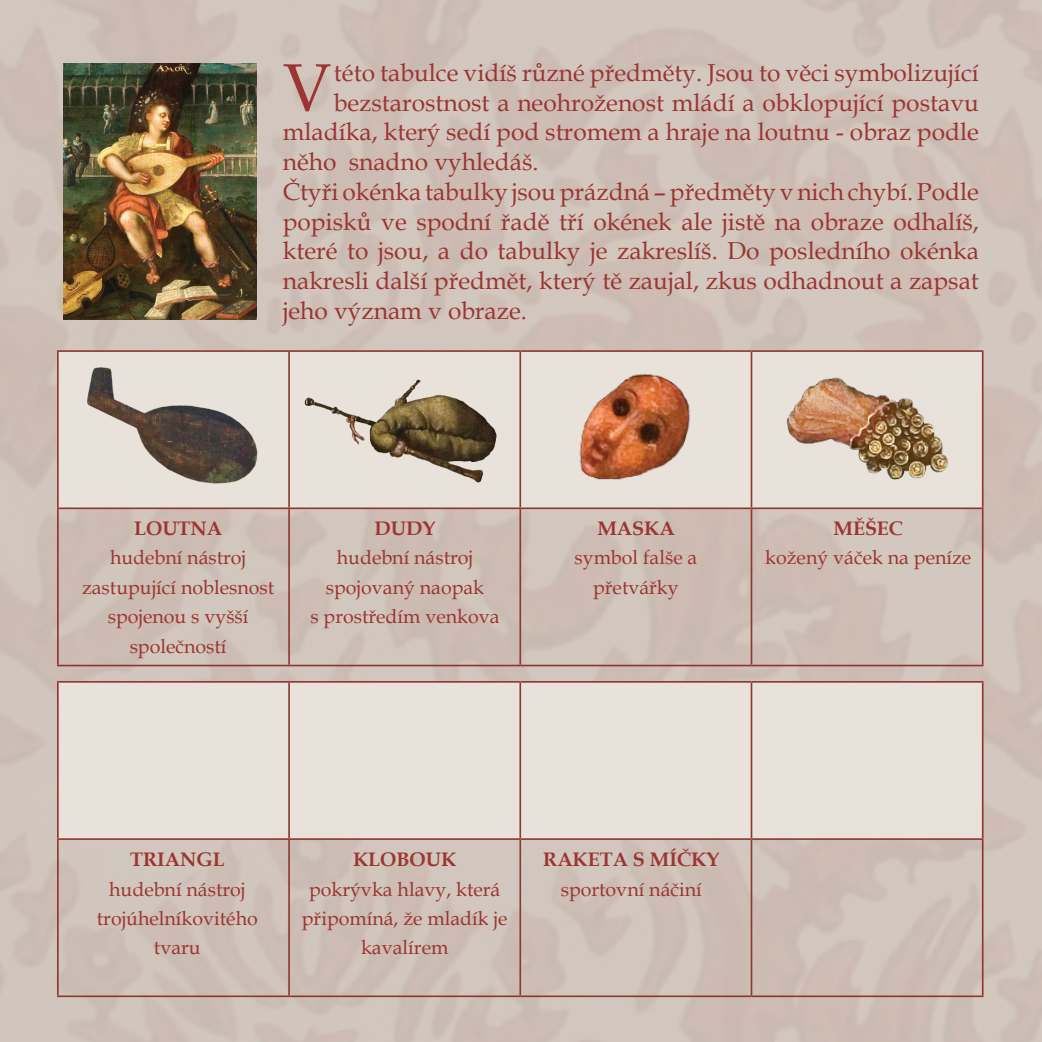
<style>
.page{position:relative;width:1042px;height:1042px;background:#cfbfb7}
.page>*{position:absolute;margin:0;border:0;box-sizing:border-box;transform-origin:0 0}
.t1{font:67.02px "Book Antiqua";color:#9c3532}
.t2{font:24.5px "Book Antiqua";color:#9c3532}
.t3{font:19.6px/29.4px "Book Antiqua";color:#9c3532;text-align:center}
.t4{font:700 19.6px "Book Antiqua";color:#9c3532}
</style>
<div class="page">
<img style="left:63px;top:63px;width:193px;height:256px">
<hr style="left:57px;top:350px;width:232px;height:2px;background:#8f3630">
<hr style="left:57px;top:352px;width:2px;height:155px;background:#8f3630">
<hr style="left:289px;top:350px;width:231px;height:2px;background:#8f3630">
<hr style="left:520px;top:350px;width:231px;height:2px;background:#8f3630">
<hr style="left:751px;top:350px;width:232px;height:2px;background:#8f3630">
<hr style="left:57px;top:507px;width:232px;height:2px;background:#8f3630">
<hr style="left:57px;top:509px;width:2px;height:156px;background:#8f3630">
<hr style="left:289px;top:507px;width:231px;height:2px;background:#8f3630">
<hr style="left:288px;top:509px;width:2px;height:156px;background:#8f3630">
<hr style="left:520px;top:507px;width:231px;height:2px;background:#8f3630">
<hr style="left:519px;top:509px;width:2px;height:156px;background:#8f3630">
<hr style="left:751px;top:507px;width:232px;height:2px;background:#8f3630">
<hr style="left:750px;top:509px;width:2px;height:156px;background:#8f3630">
<hr style="left:982px;top:509px;width:1px;height:156px;background:#8f3630">
<hr style="left:57px;top:665px;width:232px;height:1px;background:#8f3630">
<hr style="left:289px;top:665px;width:231px;height:1px;background:#8f3630">
<hr style="left:520px;top:665px;width:231px;height:1px;background:#8f3630">
<hr style="left:751px;top:665px;width:232px;height:1px;background:#8f3630">
<div style="left:59px;top:683px;width:923px;height:155px;background:#e8e2db"></div>
<hr style="left:57px;top:681px;width:232px;height:2px;background:#8f3630">
<hr style="left:57px;top:682px;width:2px;height:156px;background:#8f3630">
<hr style="left:289px;top:681px;width:231px;height:2px;background:#8f3630">
<hr style="left:288px;top:682px;width:2px;height:156px;background:#8f3630">
<hr style="left:520px;top:681px;width:231px;height:2px;background:#8f3630">
<hr style="left:519px;top:682px;width:2px;height:156px;background:#8f3630">
<hr style="left:751px;top:681px;width:232px;height:2px;background:#8f3630">
<hr style="left:750px;top:682px;width:2px;height:156px;background:#8f3630">
<hr style="left:982px;top:682px;width:1px;height:156px;background:#8f3630">
<hr style="left:57px;top:838px;width:232px;height:2px;background:#8f3630">
<hr style="left:57px;top:840px;width:2px;height:155px;background:#8f3630">
<hr style="left:289px;top:838px;width:231px;height:2px;background:#8f3630">
<hr style="left:288px;top:840px;width:2px;height:155px;background:#8f3630">
<hr style="left:520px;top:838px;width:231px;height:2px;background:#8f3630">
<hr style="left:519px;top:840px;width:2px;height:155px;background:#8f3630">
<hr style="left:751px;top:838px;width:232px;height:2px;background:#8f3630">
<hr style="left:750px;top:840px;width:2px;height:155px;background:#8f3630">
<hr style="left:982px;top:840px;width:1px;height:155px;background:#8f3630">
<hr style="left:57px;top:995px;width:232px;height:2px;background:#8f3630">
<hr style="left:289px;top:995px;width:231px;height:2px;background:#8f3630">
<hr style="left:520px;top:995px;width:231px;height:2px;background:#8f3630">
<hr style="left:751px;top:995px;width:232px;height:2px;background:#8f3630">
<img style="left:58px;top:351px;width:925px;height:157px">
<h1 class="t1" style="left:283px;top:41px;width:50px">V</h1>
<p class="t2" style="left:334px;top:55px;width:646px">této tabulce vidíš různé předměty. Jsou to věci symbolizující</p>
<p class="t2" style="left:334px;top:85px;width:646px">bezstarostnost a neohroženost mládí a obklopující postavu</p>
<p class="t2" style="left:283px;top:115px;width:697px">mladíka, který sedí pod stromem a hraje na loutnu - obraz podle</p>
<p class="t2" style="left:283px;top:145px;width:257px">něho snadno vyhledáš.</p>
<p class="t2" style="left:283px;top:174px;width:697px">Čtyři okénka tabulky jsou prázdná – předměty v nich chybí. Podle</p>
<p class="t2" style="left:283px;top:204px;width:697px">popisků ve spodní řadě tří okének ale jistě na obraze odhalíš,</p>
<p class="t2" style="left:283px;top:234px;width:697px">které to jsou, a do tabulky je zakreslíš. Do posledního okénka</p>
<p class="t2" style="left:283px;top:264px;width:697px">nakresli další předmět, který tě zaujal, zkus odhadnout a zapsat</p>
<p class="t2" style="left:283px;top:293px;width:246px">jeho význam v obraze.</p>
<p class="t4" style="left:134px;top:515px;width:90px">LOUTNA</p>
<p class="t3" style="left:82px;top:542px;width:194px">hudební nástroj zastupující noblesnost spojenou s vyšší společností</p>
<p class="t4" style="left:374px;top:515px;width:62px">DUDY</p>
<p class="t3" style="left:310px;top:542px;width:191px">hudební nástroj spojovaný naopak<br>s prostředím venkova</p>
<p class="t4" style="left:597px;top:515px;width:79px">MASKA</p>
<p class="t3" style="left:574px;top:542px;width:124px">symbol falše a přetvářky</p>
<p class="t4" style="left:833px;top:515px;width:71px">MĚŠEC</p>
<p class="t3" style="left:765px;top:542px;width:207px">kožený váček na peníze</p>
<p class="t4" style="left:130px;top:846px;width:96px">TRIANGL</p>
<p class="t3" style="left:97px;top:874px;width:162px">hudební nástroj trojúhelníkovitého tvaru</p>
<p class="t4" style="left:353px;top:846px;width:105px">KLOBOUK</p>
<p class="t3" style="left:302px;top:874px;width:207px">pokrývka hlavy, která připomíná, že mladík je kavalírem</p>
<p class="t4" style="left:543px;top:846px;width:178px">RAKETA S MÍČKY</p>
<p class="t3" style="left:561px;top:874px;width:143px">sportovní náčiní</p>
</div>
